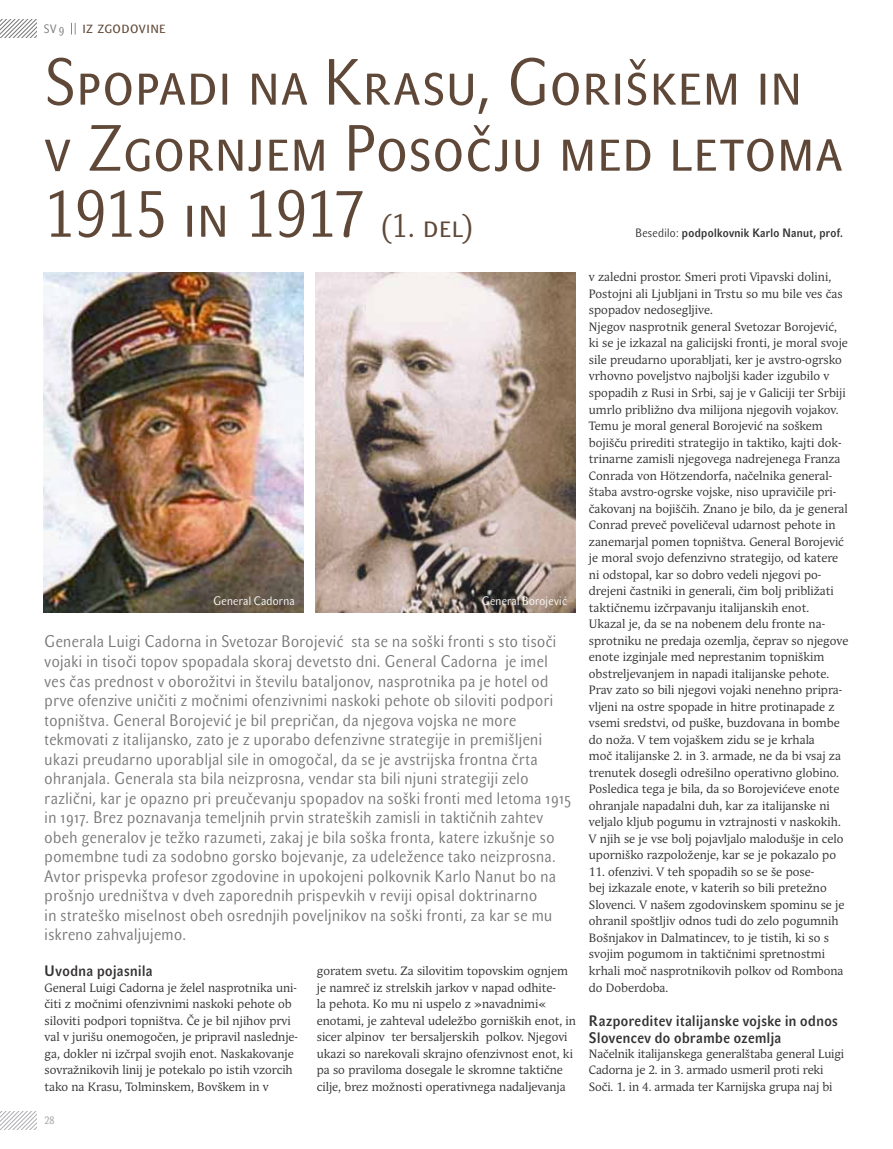
<style>
.page{position:relative;width:893px;height:1149px;background:#fff}
.page>*{position:absolute;margin:0;border:0;box-sizing:border-box;transform-origin:0 0}
.t1{font:64.5px/66px "STF John Sans Cond Lite SCCE";letter-spacing:.015em;color:#5f4837;scale:1.1 1}
.t2{font:17.25px "STF John Sans Cond Lite SCCE";letter-spacing:.02em;color:#5f4837;scale:1.1 1}
.t3{font:16.5px/19.5px "STF John Sans Cond Lite CE";letter-spacing:.025em;color:#767678;scale:1.1 1}
.t4{font:15px/16.5px "STF John Sans Cond Med CE";letter-spacing:.03em;color:#333132;scale:1.1 1}
.t5{font:12px/16.5px "Andulka Book Pro";color:#333132}
.t6{font:12px "STF John Sans Cond Med CE";letter-spacing:.025em;color:#333132;scale:1.1 1}
.t7{font:12px "STF John Sans Cond Lite CE";letter-spacing:.03em;color:#fff;scale:1.1 1}
.t8{font:12px "STF John Sans Cond Lite CE";color:#767678;scale:1.1 1}
.t9{font:10.5px "STF John Sans Cond Lite SCCE";color:#9b9c9f;scale:1.1 1}
.s1{font-size:32.25px}
.s2{font-family:"STF John Sans Cond Lite CE"}
</style>
<div class="page">
<img style="left:44px;top:272px;width:259px;height:340px">
<img style="left:316px;top:272px;width:259px;height:340px">
<svg style="left:0;top:20px;width:36px;height:18px"></svg>
<svg style="left:0;top:1111px;width:36px;height:17px"></svg>
<svg style="left:71px;top:23px;width:5px;height:12px"></svg>
<p class="t8" style="left:44px;top:22px;width:20px">sv9</p>
<h2 class="t2" style="left:82px;top:17px;width:77px">iz zgodovine</h2>
<h1 class="t1" style="left:45px;top:50px;width:726px">Spopadi na Krasu, Goriškem in v Zgornjem Posočju med letoma<br>1915 in 1917 <span class="s1">(1. del)</span></h1>
<p class="t6" style="left:636px;top:226px;width:190px"><span class="s2">Besedilo:</span> podpolkovnik Karlo Nanut, prof.</p>
<p class="t7" style="left:214px;top:594px;width:75px">General Cadorna</p>
<p class="t7" style="left:482px;top:594px;width:79px">General Borojević</p>
<p class="t3" style="left:45px;top:632px;width:480px">Generala Luigi Cadorna in Svetozar Borojević sta se na soški fronti s sto tisoči vojaki in tisoči topov spopadala skoraj devetsto dni. General Cadorna je imel ves čas prednost v oborožitvi in številu bataljonov, nasprotnika pa je hotel od prve ofenzive uničiti z močnimi ofenzivnimi naskoki pehote ob siloviti podpori topništva. General Borojević je bil prepričan, da njegova vojska ne more tekmovati z italijansko, zato je z uporabo defenzivne strategije in premišljeni ukazi preudarno uporabljal sile in omogočal, da se je avstrijska frontna črta ohranjala. Generala sta bila neizprosna, vendar sta bili njuni strategiji zelo različni, kar je opazno pri preučevanju spopadov na soški fronti med letoma 1915 in 1917. Brez poznavanja temeljnih prvin strateških zamisli in taktičnih zahtev obeh generalov je težko razumeti, zakaj je bila soška fronta, katere izkušnje so pomembne tudi za sodobno gorsko bojevanje, za udeležence tako neizprosna.<br>Avtor prispevka profesor zgodovine in upokojeni polkovnik Karlo Nanut bo na prošnjo uredništva v dveh zaporednih prispevkih v reviji opisal doktrinarno<br>in strateško miselnost obeh osrednjih poveljnikov na soški fronti, za kar se mu iskreno zahvaljujemo.</p>
<p class="t4" style="left:45px;top:962px;width:100px">Uvodna pojasnila</p>
<p class="t5" style="left:45px;top:978px;width:255px">General Luigi Cadorna je želel nasprotnika uni&shy;čiti z močnimi ofenzivnimi naskoki pehote ob siloviti podpori topništva. Če je bil njihov prvi val v jurišu onemogočen, je pripravil naslednje&shy;ga, dokler ni izčrpal svojih enot. Naskakovanje sovražnikovih linij je potekalo po istih vzorcih tako na Krasu, Tolminskem, Bovškem in v</p>
<p class="t9" style="left:45px;top:1113px;width:10px">28</p>
<p class="t5" style="left:317px;top:962px;width:261px">goratem svetu. Za silovitim topovskim ognjem je namreč iz strelskih jarkov v napad odhite-<br>la pehota. Ko mu ni uspelo z »navadnimi« enotami, je zahteval udeležbo gorniških enot, in sicer alpinov ter bersaljerskih polkov. Njegovi ukazi so narekovali skrajno ofenzivnost enot, ki pa so praviloma dosegale le skromne taktične cilje, brez možnosti operativnega nadaljevanja</p>
<p class="t5" style="left:589px;top:269px;width:261px">v zaledni prostor. Smeri proti Vipavski dolini, Postojni ali Ljubljani in Trstu so mu bile ves čas spopadov nedosegljive.<br>Njegov nasprotnik general Svetozar Borojević, ki se je izkazal na galicijski fronti, je moral svoje sile preudarno uporabljati, ker je avstro-ogrsko vrhovno poveljstvo najboljši kader izgubilo v spopadih z Rusi in Srbi, saj je v Galiciji ter Srbiji umrlo približno dva milijona njegovih vojakov.<br>Temu je moral general Borojević na soškem bojišču prirediti strategijo in taktiko, kajti dok&shy;trinarne zamisli njegovega nadrejenega Franza Conrada von Hötzendorfa, načelnika general&shy;štaba avstro-ogrske vojske, niso upravičile pri&shy;čakovanj na bojiščih. Znano je bilo, da je general Conrad preveč poveličeval udarnost pehote in zanemarjal pomen topništva. General Borojević je moral svojo defenzivno strategijo, od katere ni odstopal, kar so dobro vedeli njegovi po&shy;drejeni častniki in generali, čim bolj približati taktičnemu izčrpavanju italijanskih enot.<br>Ukazal je, da se na nobenem delu fronte na&shy;sprotniku ne predaja ozemlja, čeprav so njegove enote izginjale med neprestanim topniškim obstreljevanjem in napadi italijanske pehote.<br>Prav zato so bili njegovi vojaki nenehno pripra&shy;vljeni na ostre spopade in hitre protinapade z vsemi sredstvi, od puške, buzdovana in bombe do noža. V tem vojaškem zidu se je krhala<br>moč italijanske 2. in 3. armade, ne da bi vsaj za trenutek dosegli odrešilno operativno globino.<br>Posledica tega je bila, da so Borojevićeve enote ohranjale napadalni duh, kar za italijanske ni veljalo kljub pogumu in vztrajnosti v naskokih.<br>V njih se je vse bolj pojavljalo malodušje in celo uporniško razpoloženje, kar se je pokazalo po</p>
<p class="t5" style="left:589px;top:863px;width:257px">11. ofenzivi. V teh spopadih so se še pose-<br>bej izkazale enote, v katerih so bili pretežno Slovenci. V našem zgodovinskem spominu se je ohranil spoštljiv odnos tudi do zelo pogumnih Bošnjakov in Dalmatincev, to je tistih, ki so s svojim pogumom in taktičnimi spretnostmi krhali moč nasprotnikovih polkov od Rombona do Doberdoba.</p>
<p class="t4" style="left:589px;top:1012px;width:228px">Razporeditev italijanske vojske in odnos<br>Slovencev do obrambe ozemlja</p>
<p class="t5" style="left:589px;top:1044px;width:257px">Načelnik italijanskega generalštaba general Luigi<br>Cadorna je 2. in 3. armado usmeril proti reki<br>Soči. 1. in 4. armada ter Karnijska grupa naj bi</p>
</div>
